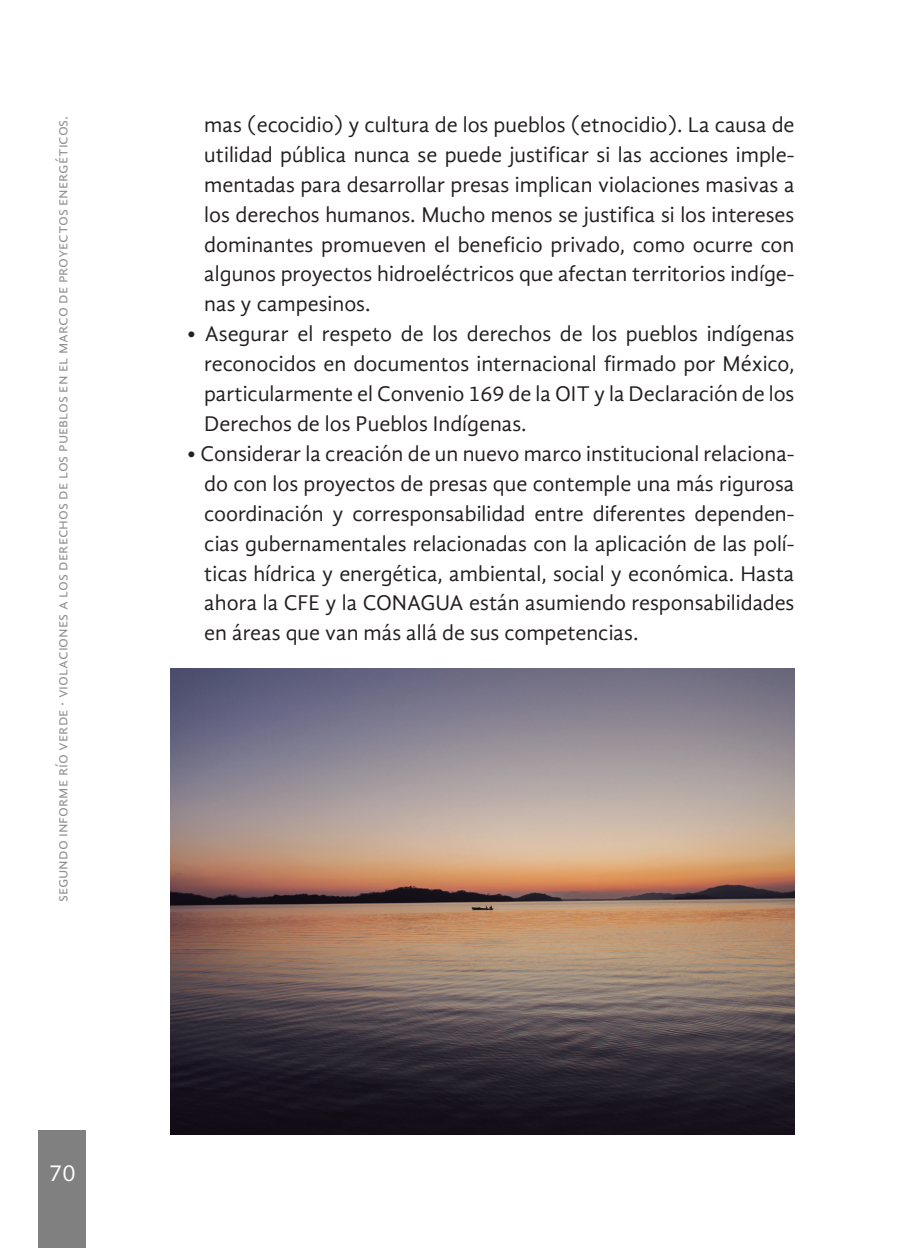
<style>
.page{position:relative;width:908px;height:1248px;background:#fff}
.page>*{position:absolute;margin:0;border:0;box-sizing:border-box;transform-origin:0 0}
.t1{font:24px "Gandhi Sans";color:#fff}
.t2{font:22px/29.8px "Gandhi Sans";color:#231f20;text-align:justify}
.t3{font:16px "Gandhi Sans";color:#231f20}
</style>
<div class="page">
<div style="left:38px;top:1130px;width:48px;height:117px;background:#808080"></div>
<img style="left:170px;top:668px;width:624px;height:466px">
<p class="t3" style="left:53px;top:902px;width:788px;rotate:-90deg">segundo informe río verde · violaciones a los derechos de los pueblos en el marco de proyectos energéticos.</p>
<p class="t2" style="left:204px;top:110px;width:591px">mas (ecocidio) y cultura de los pueblos (etnocidio). La causa de utilidad pública nunca se puede justificar si las acciones imple&shy;mentadas para desarrollar presas implican violaciones masivas a los derechos humanos. Mucho menos se justifica si los intereses dominantes promueven el beneficio privado, como ocurre con algunos proyectos hidroeléctricos que afectan territorios indíge&shy;nas y campesinos.</p>
<p class="t2" style="left:204px;top:319px;width:591px;text-indent:-17px">• Asegurar el respeto de los derechos de los pueblos indígenas reconocidos en documentos internacional firmado por México, particularmente el Convenio 169 de la OIT y la Declaración de los Derechos de los Pueblos Indígenas.</p>
<p class="t2" style="left:204px;top:438px;width:591px;text-indent:-17px">• Considerar la creación de un nuevo marco institucional relaciona&shy;do con los proyectos de presas que contemple una más rigurosa coordinación y corresponsabilidad entre diferentes dependen&shy;cias gubernamentales relacionadas con la aplicación de las polí&shy;ticas hídrica y energética, ambiental, social y económica. Hasta ahora la CFE y la CONAGUA están asumiendo responsabilidades en áreas que van más allá de sus competencias.</p>
<p class="t1" style="left:49px;top:1159px;width:28px">70</p>
</div>
